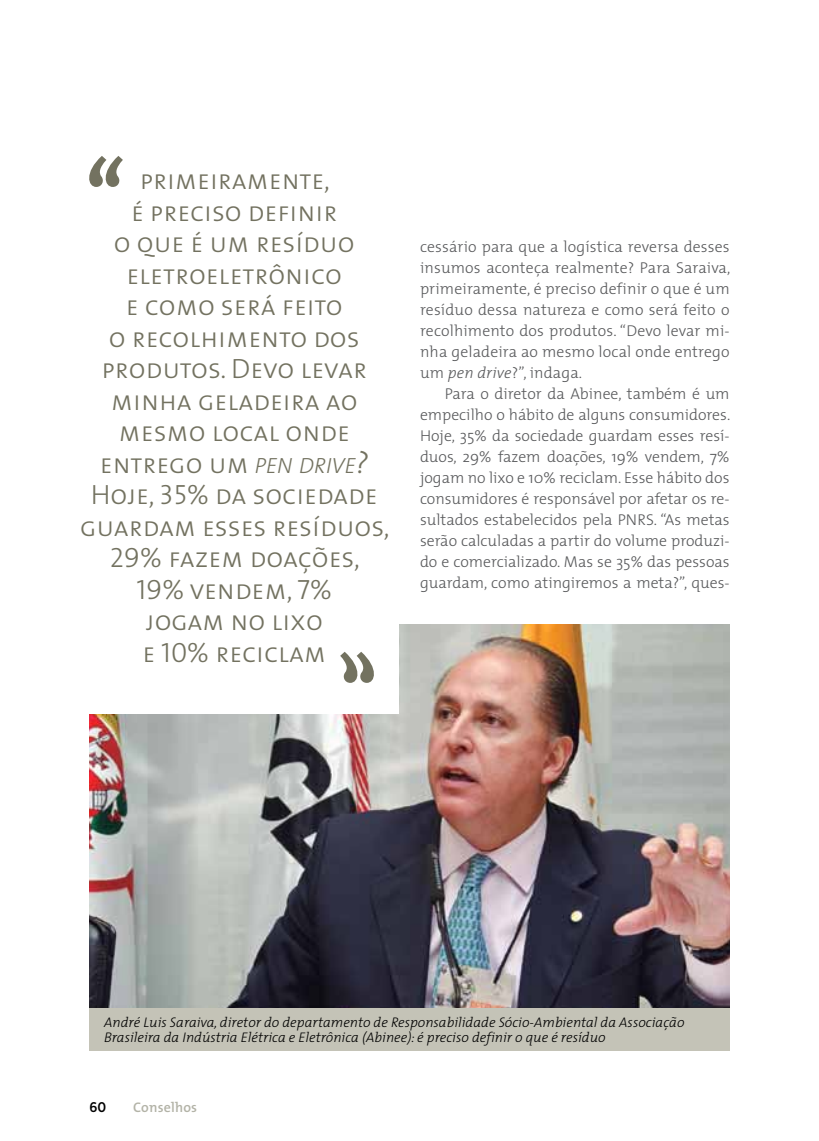
<style>
.page{position:relative;width:819px;height:1141px;background:#fff}
.page>*{position:absolute;margin:0;border:0;box-sizing:border-box;transform-origin:0 0}
.t1{font:116.02px "The Mix Caps";color:#737260}
.t2{font:28px/31.5px "The Mix Light Caps";color:#737260;text-align:center}
.t3{font:300 15.75px/21px "The Mix";color:#58595b;text-align:justify}
.t4{font:italic 300 14px/15.8px "The Mix";color:#000}
.t5{font:600 14px "The Mix";color:#b3b3a7}
.t6{font:500 14px "Gotham Narrow";color:#000}
.s1{font-family:"The Mix";font-weight:300;font-style:italic;font-size:22.05px}
.s2{font-family:"The Mix";font-weight:300;font-style:italic;font-size:31.5px}
.s3{font-style:italic}
</style>
<div class="page">
<img style="left:89px;top:625px;width:640px;height:383px">
<div style="left:89px;top:1008px;width:640px;height:42px;background:#c4c3b7"></div>
<div style="left:47px;top:486px;width:352px;height:228px;background:#fff"></div>
<h1 class="t1" style="left:83px;top:107px;width:46px">‘‘</h1>
<p class="t2" style="left:80px;top:163px;width:311px">primeiramente,<br>é preciso definir<br>o que é um resíduo eletroeletrônico<br>e como será feito<br>o recolhimento dos produtos. Devo levar minha geladeira ao mesmo local onde entrego um <span class="s1">PEN DRIVE</span><span class="s2">?<br></span>Hoje, 35% da sociedade guardam esses resíduos,<br>29% fazem doações,<br>19% vendem, 7%<br>jogam no lixo<br>e 10% reciclam</p>
<p class="t3" style="left:420px;top:236px;width:312px">cessário para que a logística reversa desses insumos aconteça realmente? Para Saraiva, primeiramente, é preciso definir o que é um resíduo dessa natureza e como será feito o recolhimento dos produtos. “Devo levar mi&shy;nha geladeira ao mesmo local onde entrego um <span class="s3">pen drive</span>?”, indaga.</p>
<p class="t3" style="left:420px;top:383px;width:312px;text-indent:25px">Para o diretor da Abinee, também é um empecilho o hábito de alguns consumidores.<br>Hoje, 35% da sociedade guardam esses resí&shy;duos, 29% fazem doações, 19% vendem, 7% jogam no lixo e 10% reciclam. Esse hábito dos consumidores é responsável por afetar os re&shy;sultados estabelecidos pela PNRS. “As metas serão calculadas a partir do volume produzi&shy;do e comercializado. Mas se 35% das pessoas guardam, como atingiremos a meta?”, ques-</p>
<p class="t4" style="left:104px;top:1014px;width:581px">André Luis Saraiva, diretor do departamento de Responsabilidade Sócio-Ambiental da Associação<br>Brasileira da Indústria Elétrica e Eletrônica (Abinee): é preciso definir o que é resíduo</p>
<p class="t6" style="left:89px;top:1098px;width:18px">60</p>
<p class="t5" style="left:133px;top:1096px;width:65px">Conselhos</p>
</div>
